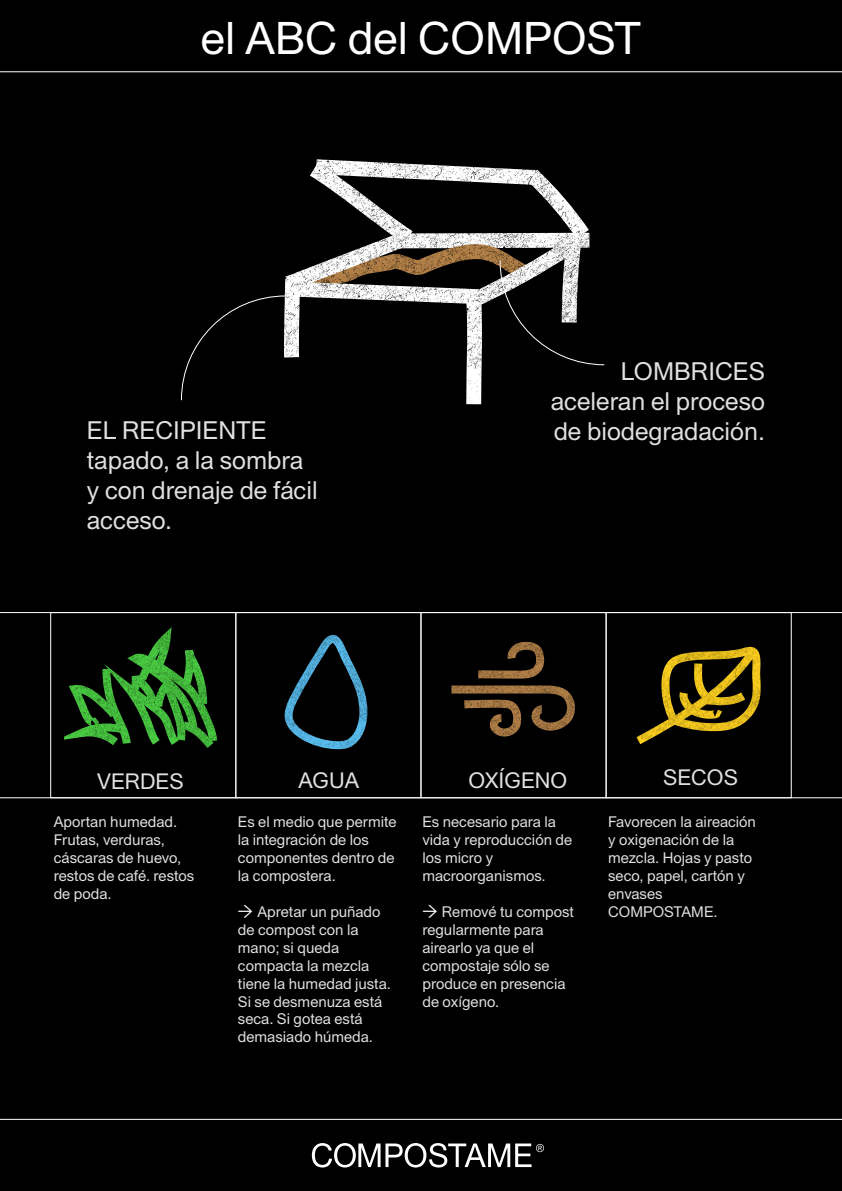
<style>
.page{position:relative;width:842px;height:1191px;background:#000}
.page>*{position:absolute;margin:0;border:0;box-sizing:border-box;transform-origin:0 0}
.t1{font:44.8px "Union Underline";color:#fff}
.t2{font:24.8px/29.8px "Union Underline";color:#e0e0e0;text-align:right}
.t3{font:21.8px "Union Underline";color:#e0e0e0}
.t4{font:14.9px/17.9px "Union Underline";color:#e0e0e0}
.s1{font-family:"Acumin Pro Wide";font-size:15px;color:#fff}
</style>
<div class="page">
<svg style="left:312px;top:1143px;width:232px;height:24px"></svg>
<hr style="left:0;top:71px;width:842px;height:1px;background:#fff">
<hr style="left:0;top:1119px;width:842px;height:1px;background:#fff">
<hr style="left:0;top:612px;width:842px;height:1px;background:#fff">
<hr style="left:0;top:797px;width:842px;height:1px;background:#fff">
<svg style="left:64px;top:627px;width:153px;height:121px"></svg>
<svg style="left:451px;top:642px;width:124px;height:94px"></svg>
<svg style="left:636px;top:647px;width:125px;height:97px"></svg>
<div style="left:50px;top:612px;width:186px;height:186px;border:1px solid #fff"></div>
<div style="left:235px;top:612px;width:186px;height:186px;border:1px solid #fff"></div>
<div style="left:421px;top:612px;width:185px;height:186px;border:1px solid #fff"></div>
<div style="left:606px;top:612px;width:186px;height:186px;border:1px solid #fff"></div>
<svg style="left:285px;top:635px;width:82px;height:114px"></svg>
<svg style="left:181px;top:159px;width:424px;height:245px"></svg>
<h1 class="t1" style="left:201px;top:12px;width:442px">el ABC del COMPOST</h1>
<h2 class="t2" style="left:551px;top:357px;width:215px">LOMBRICES aceleran el proceso</h2>
<h2 class="t2" style="left:87px;top:416px;width:181px">EL RECIPIENTE</h2>
<h2 class="t2" style="left:554px;top:416px;width:213px">de biodegradación.</h2>
<h2 class="t2" style="left:87px;top:445px;width:232px;text-align:left">tapado, a la sombra y con drenaje de fácil acceso.</h2>
<h3 class="t3" style="left:97px;top:768px;width:88px">VERDES</h3>
<h3 class="t3" style="left:298px;top:767px;width:62px">AGUA</h3>
<h3 class="t3" style="left:468px;top:768px;width:100px">OXÍGENO</h3>
<h3 class="t3" style="left:663px;top:765px;width:76px">SECOS</h3>
<p class="t4" style="left:54px;top:813px;width:142px">Aportan humedad.<br>Frutas, verduras, cáscaras de huevo, restos de café. restos de poda.</p>
<p class="t4" style="left:238px;top:813px;width:160px">Es el medio que permite la integración de los componentes dentro de la compostera.</p>
<p class="t4" style="left:238px;top:903px;width:155px"><span class="s1">→</span> Apretar un puñado de compost con la mano; si queda compacta la mezcla tiene la humedad justa.<br>Si se desmenuza está seca. Si gotea está demasiado húmeda.</p>
<p class="t4" style="left:608px;top:813px;width:149px">Favorecen la aireación y oxigenación de la mezcla. Hojas y pasto seco, papel, cartón y envases<br>COMPOSTAME.</p>
<p class="t4" style="left:422px;top:813px;width:151px">Es necesario para la vida y reproducción de los micro y macroorganismos.</p>
<p class="t4" style="left:422px;top:903px;width:153px"><span class="s1">→</span> Remové tu compost regularmente para airearlo ya que el compostaje sólo se produce en presencia de oxígeno.</p>
</div>
